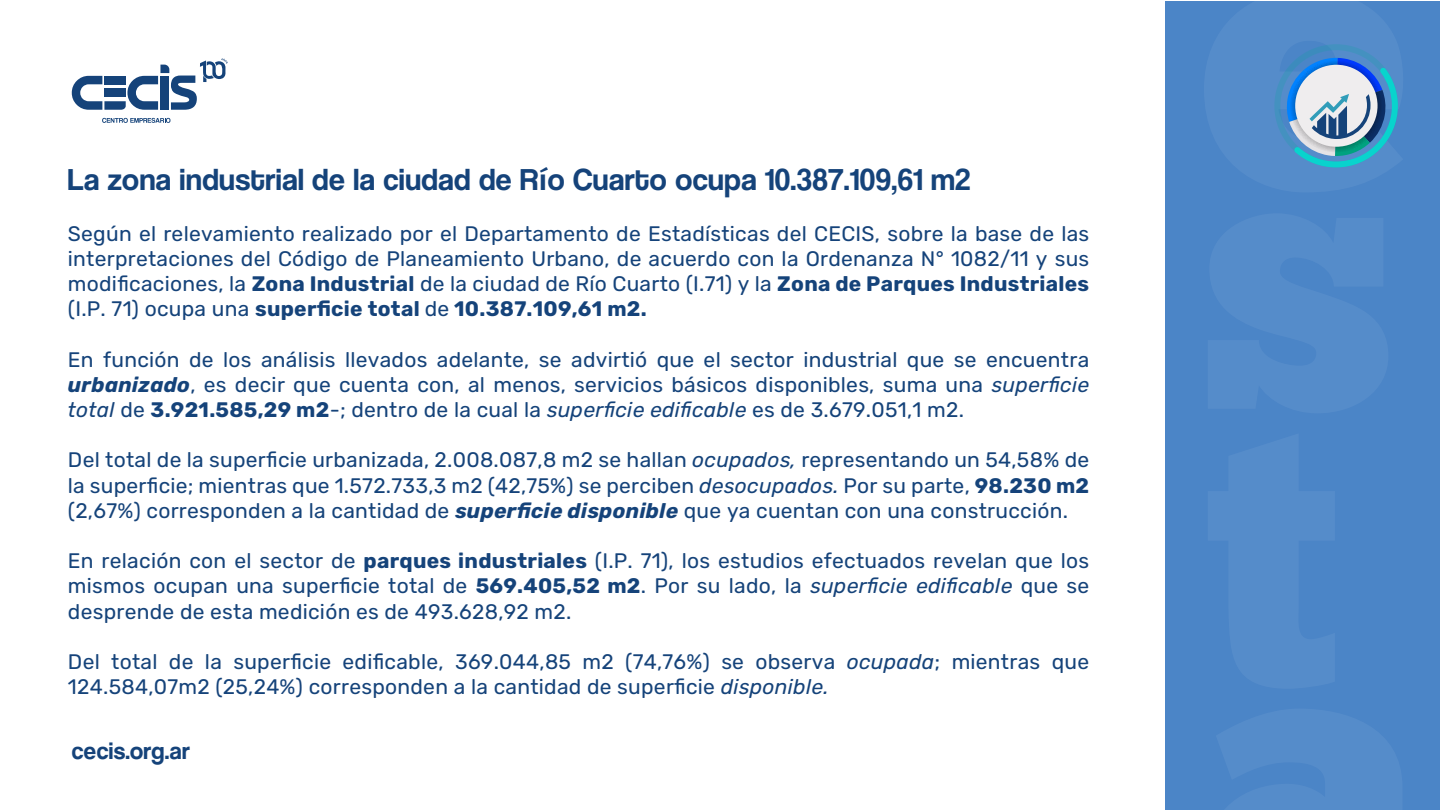
<style>
.page{position:relative;width:1440px;height:810px;background:#fff}
.page>*{position:absolute;margin:0;border:0;box-sizing:border-box;transform-origin:0 0}
.t1{font:31.5px "Coolvetica Rg";letter-spacing:.015em;color:#15437a}
.t2{font:26.4px "Coolvetica";letter-spacing:.02em;color:#15437a}
.t3{font:21px/25.2px "Rubik";letter-spacing:.015em;color:#15437a;text-align:justify}
.s1{font-weight:700}
.s2{font-weight:700;font-style:italic}
.s3{font-style:italic}
</style>
<div class="page">
<svg style="left:102px;top:118px;width:68px;height:5px"></svg>
<svg style="left:72px;top:58px;width:156px;height:52px"></svg>
<div style="left:1166px;top:1px;width:274px;height:809px;background:#4b85c7"></div>
<svg style="left:1275px;top:44px;width:123px;height:124px"></svg>
<h1 class="t1" style="left:68px;top:161px;width:904px">La zona industrial de la ciudad de Río Cuarto ocupa 10.387.109,61 m2</h1>
<p class="t3" style="left:68px;top:221px;width:1023px">Según el relevamiento realizado por el Departamento de Estadísticas del CECIS, sobre la base de las interpretaciones del Código de Planeamiento Urbano, de acuerdo con la Ordenanza N° 1082/11 y sus modificaciones, la <span class="s1">Zona Industrial</span> de la ciudad de Río Cuarto (I.71) y la <span class="s1">Zona de Parques Industriales </span>(I.P. 71) ocupa una <span class="s1">superficie total</span> de <span class="s1">10.387.109,61 m2.</span></p>
<p class="t3" style="left:68px;top:347px;width:1023px">En función de los análisis llevados adelante, se advirtió que el sector industrial que se encuentra <span class="s2">urbanizado</span>, es decir que cuenta con, al menos, servicios básicos disponibles, suma una <span class="s3">superficie total</span> de <span class="s1">3.921.585,29 m2</span>-; dentro de la cual la <span class="s3">superficie edificable</span> es de 3.679.051,1 m2.</p>
<p class="t3" style="left:68px;top:448px;width:1023px">Del total de la superficie urbanizada, 2.008.087,8 m2 se hallan <span class="s3">ocupados,</span> representando un 54,58% de la superficie; mientras que 1.572.733,3 m2 (42,75%) se perciben <span class="s3">desocupados.</span> Por su parte, <span class="s1">98.230 m2 </span>(2,67%) corresponden a la cantidad de <span class="s2">superficie disponible</span> que ya cuentan con una construcción.</p>
<p class="t3" style="left:68px;top:549px;width:1023px">En relación con el sector de <span class="s1">parques industriales</span> (I.P. 71), los estudios efectuados revelan que los mismos ocupan una superficie total de <span class="s1">569.405,52 m2</span>. Por su lado, la <span class="s3">superficie edificable</span> que se desprende de esta medición es de 493.628,92 m2.</p>
<p class="t3" style="left:68px;top:650px;width:1023px">Del total de la superficie edificable, 369.044,85 m2 (74,76%) se observa <span class="s3">ocupada</span>; mientras que<br>124.584,07m2 (25,24%) corresponden a la cantidad de superficie <span class="s3">disponible.</span></p>
<p class="t2" style="left:72px;top:739px;width:120px">cecis.org.ar</p>
</div>
